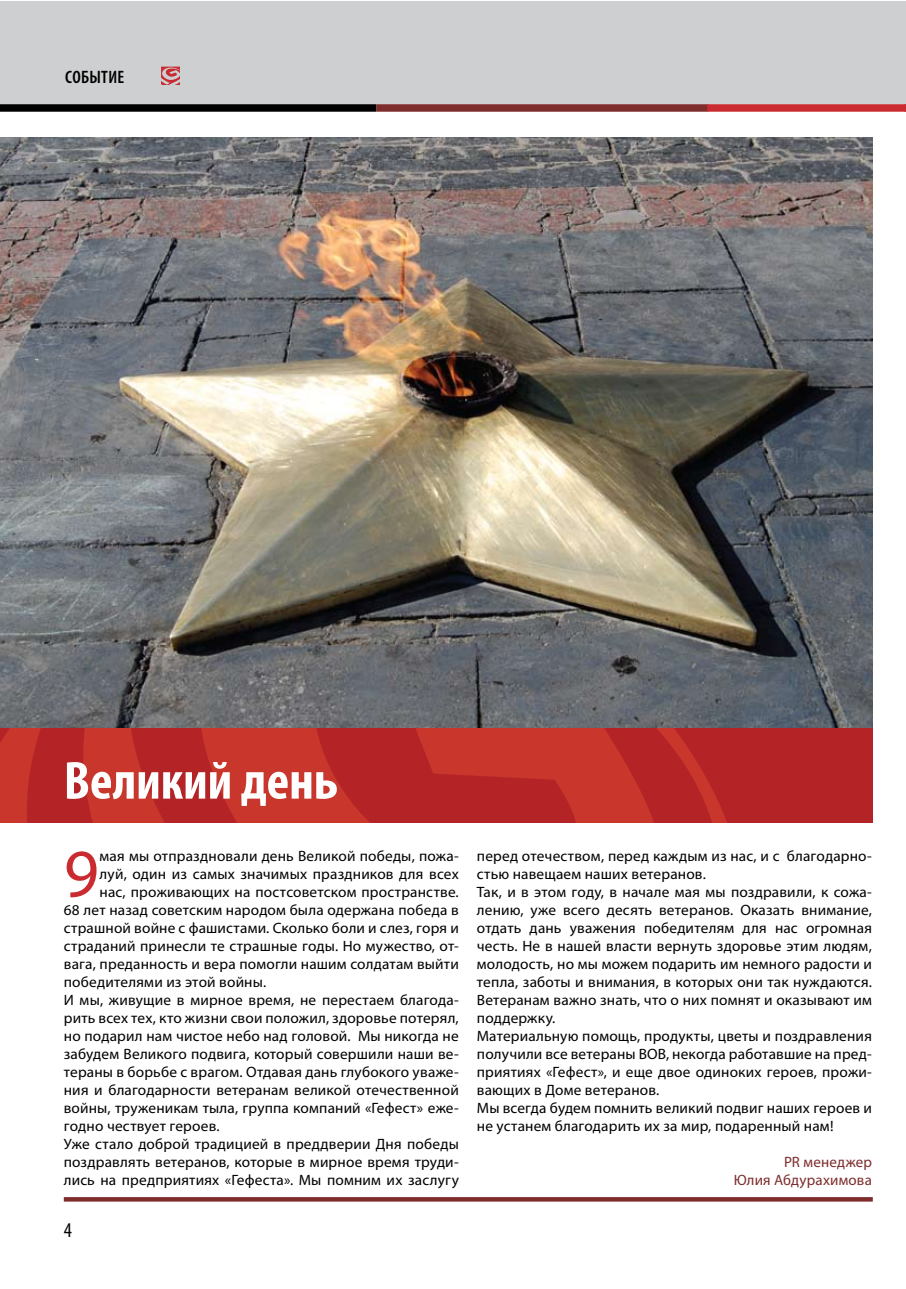
<style>
.page{position:relative;width:906px;height:1289px;background:#fff}
.page>*{position:absolute;margin:0;border:0;box-sizing:border-box;transform-origin:0 0}
.t1{font:68.4px "Myriad Pro";color:#c92b30}
.t2{font:700 condensed 54px "Myriad Pro";color:#fff}
.t3{font:condensed 21px "Myriad Pro";color:#000}
.t4{font:600 condensed 18px "Myriad Pro";color:#000}
.t5{font:15px/18px "Myriad Pro";letter-spacing:.01em;color:#000}
.t6{font:15px/18px "Myriad Pro";letter-spacing:.015em;color:#7e2c2c;text-align:right}
</style>
<div class="page">
<img style="left:0;top:137px;width:872px;height:591px">
<div style="left:0;top:728px;width:872px;height:94px;background:#b42426"></div>
<svg style="left:0;top:728px;width:727px;height:94px"></svg>
<svg style="left:64px;top:1197px;width:809px;height:4px;background:#813131"></svg>
<div style="left:0;top:1px;width:906px;height:103px;background:#cdcfd0"></div>
<div style="left:376px;top:104px;width:332px;height:8px;background:#7e2c2c"></div>
<div style="left:0;top:104px;width:376px;height:8px;background:#000"></div>
<div style="left:707px;top:104px;width:199px;height:8px;background:#c92b30"></div>
<svg style="left:161px;top:67px;width:19px;height:18px"></svg>
<p class="t4" style="left:65px;top:65px;width:61px">Cобытие</p>
<h2 class="t2" style="left:64px;top:746px;width:276px">Великий день</h2>
<h1 class="t1" style="left:64px;top:831px;width:37px">9</h1>
<p class="t5" style="left:100px;top:846px;width:361px">мая мы отпраздновали день Великой победы, пожа-</p>
<p class="t5" style="left:100px;top:864px;width:361px">луй, один из самых значимых праздников для всех</p>
<p class="t5" style="left:100px;top:882px;width:361px">нас, проживающих на постсоветском пространстве.</p>
<p class="t5" style="left:64px;top:900px;width:396px">68 лет назад советским народом была одержана победа в</p>
<p class="t5" style="left:64px;top:918px;width:396px">страшной войне с фашистами. Сколько боли и слез, горя и</p>
<p class="t5" style="left:64px;top:936px;width:396px">страданий принесли те страшные годы. Но мужество, от-</p>
<p class="t5" style="left:64px;top:954px;width:396px">вага, преданность и вера помогли нашим солдатам выйти</p>
<p class="t5" style="left:64px;top:972px;width:204px">победителями из этой войны.</p>
<p class="t5" style="left:64px;top:990px;width:396px">И мы, живущие в мирное время, не перестаем благода-</p>
<p class="t5" style="left:64px;top:1008px;width:396px">рить всех тех, кто жизни свои положил, здоровье потерял,</p>
<p class="t5" style="left:64px;top:1026px;width:396px">но подарил нам чистое небо над головой. Мы никогда не</p>
<p class="t5" style="left:64px;top:1044px;width:396px">забудем Великого подвига, который совершили наши ве-</p>
<p class="t5" style="left:64px;top:1062px;width:396px">тераны в борьбе с врагом. Отдавая дань глубокого уваже-</p>
<p class="t5" style="left:64px;top:1080px;width:396px">ния и благодарности ветеранам великой отечественной</p>
<p class="t5" style="left:64px;top:1098px;width:396px">войны, труженикам тыла, группа компаний «Гефест» еже-</p>
<p class="t5" style="left:64px;top:1116px;width:157px">годно чествует героев.</p>
<p class="t5" style="left:64px;top:1134px;width:396px">Уже стало доброй традицией в преддверии Дня победы</p>
<p class="t5" style="left:64px;top:1152px;width:396px">поздравлять ветеранов, которые в мирное время труди-</p>
<p class="t5" style="left:64px;top:1170px;width:396px">лись на предприятиях «Гефеста». Мы помним их заслугу</p>
<h3 class="t3" style="left:64px;top:1217px;width:10px">4</h3>
<p class="t5" style="left:477px;top:846px;width:397px">перед отечеством, перед каждым из нас, и с благодарно&shy;стью навещаем наших ветеранов.<br>Так, и в этом году, в начале мая мы поздравили, к сожа&shy;лению, уже всего десять ветеранов. Оказать внимание, отдать дань уважения победителям для нас огромная честь. Не в нашей власти вернуть здоровье этим людям, молодость, но мы можем подарить им немного радости и тепла, заботы и внимания, в которых они так нуждаются.<br>Ветеранам важно знать, что о них помнят и оказывают им поддержку.<br>Материальную помощь, продукты, цветы и поздравления получили все ветераны ВОВ, некогда работавшие на пред&shy;приятиях «Гефест», и еще двое одиноких героев, прожи&shy;вающих в Доме ветеранов.<br>Мы всегда будем помнить великий подвиг наших героев и не устанем благодарить их за мир, подаренный нам!</p>
<p class="t6" style="left:734px;top:1152px;width:140px">PR менеджер<br>Юлия Абдурахимова</p>
</div>
